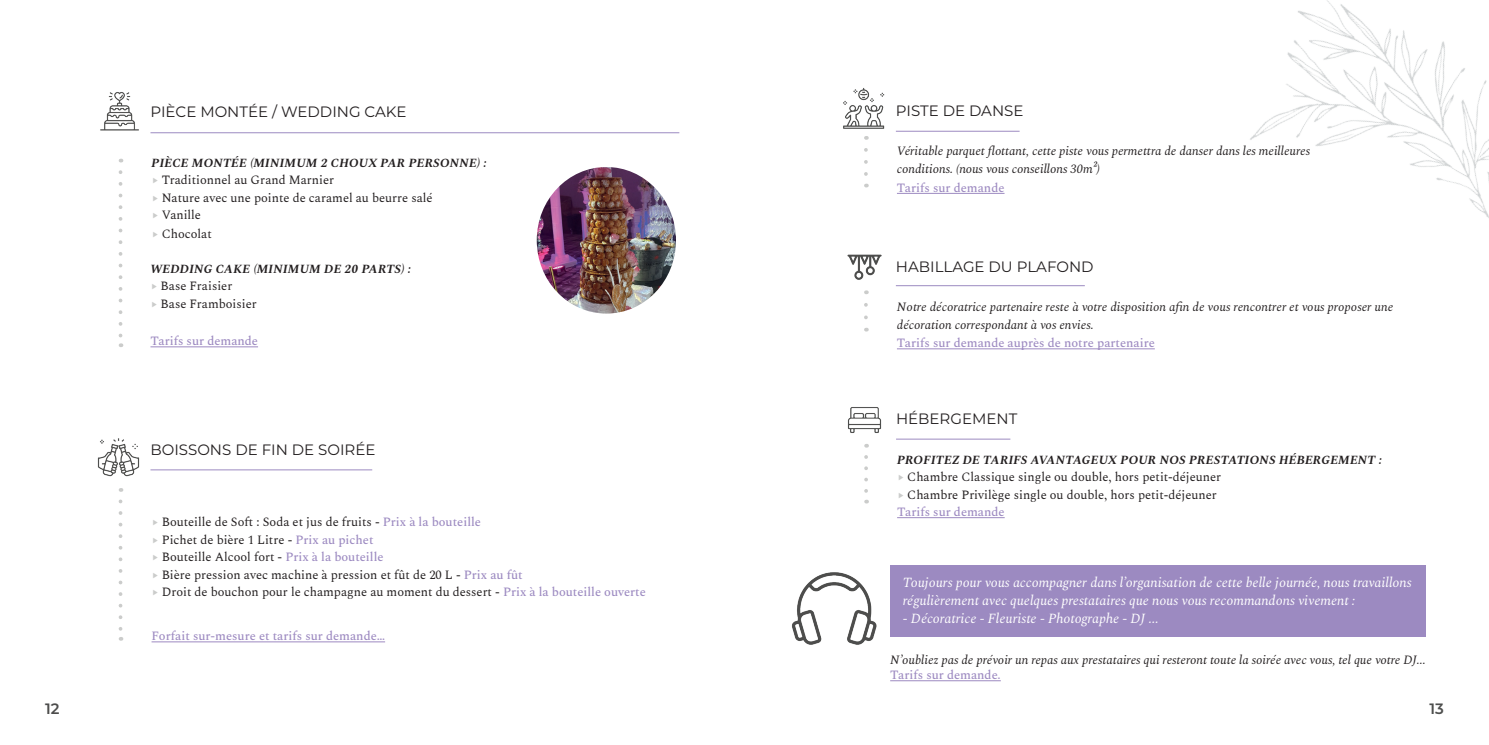
<style>
.page{position:relative;width:1489px;height:745px;background:#fff}
.page>*{position:absolute;margin:0;border:0;box-sizing:border-box;transform-origin:0 0}
.t1{font:15px "Montserrat";color:#231f20}
.t2{font:600 15px "Montserrat";color:#4d4d4c}
.t3{font:600 15px "Montserrat";color:#4e4f4e}
.t4{font:italic 13.75px/17.9px "Spectral";color:#fff}
.t5{font:12.5px/17.5px "Spectral";color:#231f20}
.t6{font:italic 12.5px/17.5px "Spectral";color:#231f20}
.t7{font:500 12.5px "Spectral";color:#9d8ac1}
.t8{font:italic 700 12.5px/17.5px "Spectral";letter-spacing:.01em;color:#231f20}
.s1{font-weight:700;font-style:italic}
.s2{color:#cbcccb}
.s3{font-weight:400;font-style:normal;color:#cbcccb}
.s4{font-weight:400;font-style:normal}
.s5{font-weight:500;color:#9c8ac1}
.s6{font-weight:500;color:#9d8ac1}
</style>
<div class="page">
<hr style="left:150px;top:346px;width:108px;height:1px;background:#9d8ac1">
<hr style="left:150px;top:132px;width:529px;height:1px;background:#9c8ac1">
<svg style="left:119px;top:172px;width:3px;height:175px"></svg>
<img style="left:100px;top:92px;width:39px;height:39px">
<hr style="left:151px;top:641px;width:234px;height:1px;background:#9d8ac1">
<hr style="left:150px;top:469px;width:222px;height:1px;background:#9c8ac1">
<svg style="left:119px;top:501px;width:3px;height:139px"></svg>
<img style="left:97px;top:438px;width:43px;height:39px">
<img style="left:536px;top:167px;width:140px;height:146px">
<img style="left:1250px;top:0;width:238px;height:217px">
<hr style="left:896px;top:193px;width:108px;height:1px;background:#9d8ac1">
<hr style="left:895px;top:131px;width:124px;height:1px;background:#9c8ac1">
<svg style="left:864px;top:150px;width:3px;height:37px"></svg>
<hr style="left:897px;top:517px;width:107px;height:1px;background:#9d8ac1">
<hr style="left:896px;top:438px;width:114px;height:1px;background:#9c8ac1">
<svg style="left:864px;top:456px;width:4px;height:47px"></svg>
<hr style="left:896px;top:348px;width:258px;height:1px;background:#9d8ac1">
<hr style="left:895px;top:285px;width:189px;height:1px;background:#9c8ac1">
<svg style="left:864px;top:304px;width:3px;height:27px"></svg>
<img style="left:843px;top:88px;width:42px;height:41px">
<img style="left:847px;top:407px;width:34px;height:26px">
<img style="left:847px;top:254px;width:35px;height:26px">
<img style="left:792px;top:572px;width:85px;height:73px">
<div style="left:890px;top:565px;width:535px;height:71px;background:#9c8ac1"></div>
<hr style="left:890px;top:680px;width:110px;height:1px;background:#9d8ac1">
<p class="t1" style="left:150px;top:101px;width:258px">PIÈCE MONTÉE / WEDDING CAKE</p>
<p class="t5" style="left:151px;top:154px;width:336px"><span class="s1">PIÈCE MONTÉE (MINIMUM 2 CHOUX PAR PERSONNE) : </span><span class="s2">▸</span> Traditionnel au Grand Marnier<br><span class="s2">▸</span> Nature avec une pointe de caramel au beurre salé<br><span class="s2">▸</span> Vanille</p>
<p class="t5" style="left:151px;top:225px;width:62px"><span class="s2">▸</span> Chocolat</p>
<p class="t8" style="left:150px;top:260px;width:262px">WEDDING CAKE (MINIMUM DE 20 PARTS) : <span class="s3">▸</span> <span class="s4">Base Fraisier<br></span><span class="s3">▸</span> <span class="s4">Base Framboisier</span></p>
<p class="t7" style="left:150px;top:332px;width:109px">Tarifs sur demande</p>
<p class="t1" style="left:150px;top:439px;width:226px">BOISSONS DE FIN DE SOIRÉE</p>
<p class="t5" style="left:151px;top:513px;width:496px"><span class="s2">▸</span> Bouteille de Soft : Soda et jus de fruits - <span class="s5">Prix à la bouteille<br></span><span class="s2">▸</span> Pichet de bière 1 Litre - <span class="s5">Prix au pichet<br></span><span class="s2">▸</span> Bouteille Alcool fort - <span class="s5">Prix à la bouteille<br></span><span class="s2">▸</span> Bière pression avec machine à pression et fût de 20 L - <span class="s5">Prix au fût<br></span><span class="s2">▸</span> Droit de bouchon pour le champagne au moment du dessert - <span class="s5">Prix à la bouteille ouverte</span></p>
<p class="t7" style="left:151px;top:626px;width:235px">Forfait sur-mesure et tarifs sur demande…</p>
<p class="t1" style="left:895px;top:100px;width:129px">PISTE DE DANSE</p>
<p class="t6" style="left:896px;top:142px;width:415px">Véritable parquet flottant, cette piste vous permettra de danser dans les meilleures conditions. (nous vous conseillons 30m²)</p>
<p class="t7" style="left:896px;top:178px;width:109px">Tarifs sur demande</p>
<p class="t1" style="left:895px;top:256px;width:199px">HABILLAGE DU PLAFOND</p>
<p class="t6" style="left:896px;top:298px;width:498px">Notre décoratrice partenaire reste à votre disposition afin de vous rencontrer et vous proposer une décoration correspondant à vos envies.</p>
<p class="t7" style="left:896px;top:334px;width:259px">Tarifs sur demande auprès de notre partenaire</p>
<p class="t1" style="left:896px;top:408px;width:123px">HÉBERGEMENT</p>
<p class="t5" style="left:897px;top:450px;width:486px"><span class="s1">PROFITEZ DE TARIFS AVANTAGEUX POUR NOS PRESTATIONS HÉBERGEMENT : </span><span class="s2">▸</span> Chambre Classique single ou double, hors petit-déjeuner<br><span class="s2">▸</span> Chambre Privilège single ou double, hors petit-déjeuner<br><span class="s6">Tarifs sur demande</span></p>
<p class="t4" style="left:902px;top:573px;width:510px">Toujours pour vous accompagner dans l’organisation de cette belle journée, nous travaillons régulièrement avec quelques prestataires que nous vous recommandons vivement :</p>
<p class="t4" style="left:902px;top:609px;width:257px">- Décoratrice - Fleuriste - Photographe - DJ ...</p>
<p class="t6" style="left:890px;top:651px;width:537px">N’oubliez pas de prévoir un repas aux prestataires qui resteront toute la soirée avec vous, tel que votre DJ...</p>
<p class="t7" style="left:890px;top:665px;width:112px">Tarifs sur demande.</p>
<p class="t2" style="left:45px;top:698px;width:16px">12</p>
<p class="t3" style="left:1429px;top:698px;width:16px">13</p>
</div>
